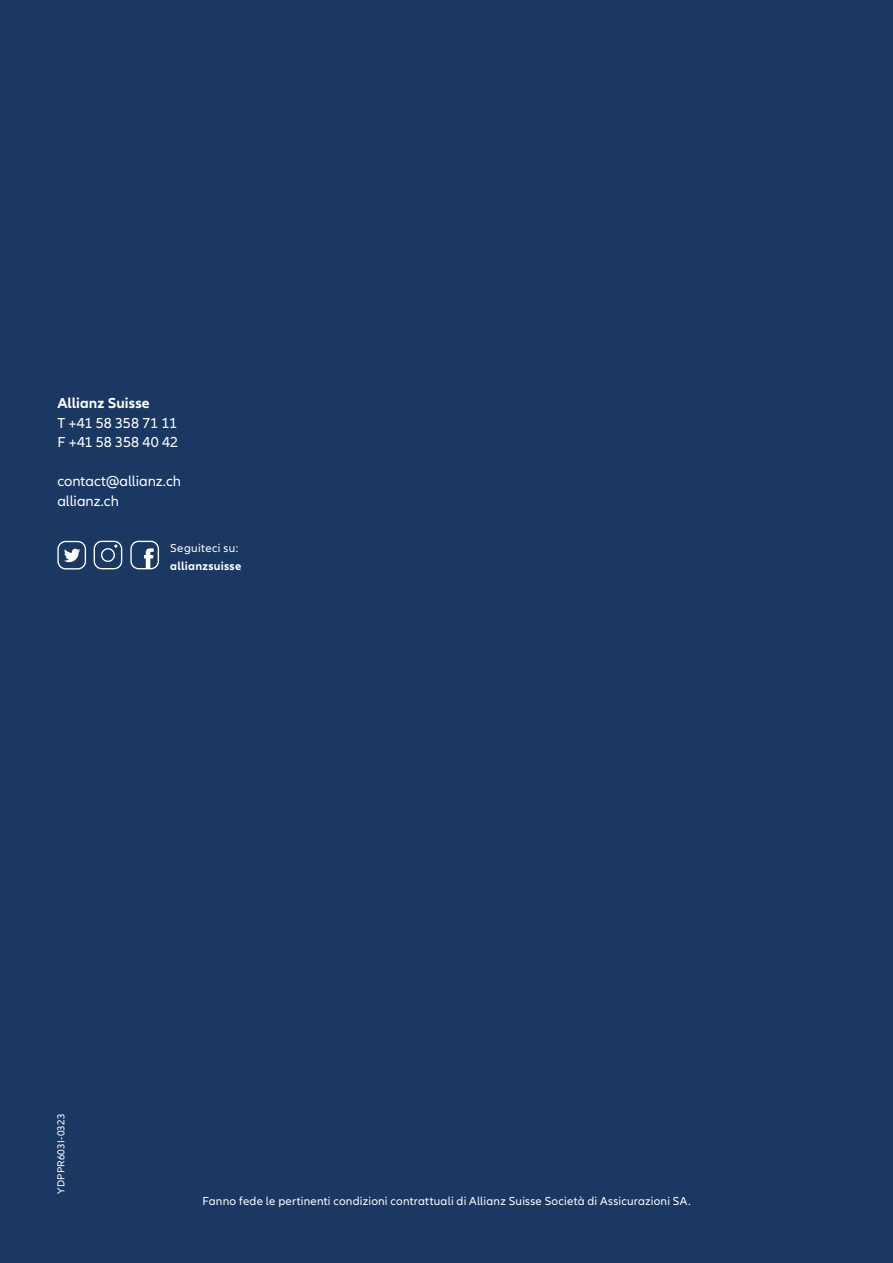
<style>
.page{position:relative;width:893px;height:1263px;background:#1a3862}
.page>*{position:absolute;margin:0;border:0;box-sizing:border-box;transform-origin:0 0}
.Copy___Neo_Regular{font:15px "Allianz Neo";color:#fff}
.Copy___Neo_Regular-2{font:700 15px/19.5px "Allianz Neo";letter-spacing:.005em;color:#fff}
.footnote{font:12px "Allianz Neo";letter-spacing:.02em;color:#fff}
.Copy{font:700 12px/18px "Allianz Neo";letter-spacing:.025em;color:#fff}
.Caption_Footer_7_9pt{font:10.5px "Allianz Neo";letter-spacing:.015em;color:#fff}
.s1{font-weight:400}
</style>
<div class="page">
<svg style="left:94px;top:541px;width:28px;height:28px"></svg>
<svg style="left:57px;top:541px;width:29px;height:28px"></svg>
<svg style="left:130px;top:541px;width:29px;height:28px"></svg>
<p class="Copy___Neo_Regular-2" style="left:57px;top:394px;width:121px">Allianz Suisse<br><span class="s1">T +41 58 358 71 11</span></p>
<p class="Copy___Neo_Regular" style="left:57px;top:434px;width:122px">F +41 58 358 40 42</p>
<p class="Copy___Neo_Regular" style="left:57px;top:473px;width:125px">contact@allianz.ch</p>
<p class="Copy___Neo_Regular" style="left:57px;top:492px;width:63px">allianz.ch</p>
<p class="Copy" style="left:170px;top:539px;width:73px"><span class="s1">Seguiteci su: </span>allianzsuisse</p>
<p class="Caption_Footer_7_9pt" style="left:55px;top:1194px;width:82px;rotate:-90deg">YDPPR603I-0323</p>
<p class="footnote" style="left:202px;top:1195px;width:490px">Fanno fede le pertinenti condizioni contrattuali di Allianz Suisse Società di Assicurazioni SA.</p>
</div>
